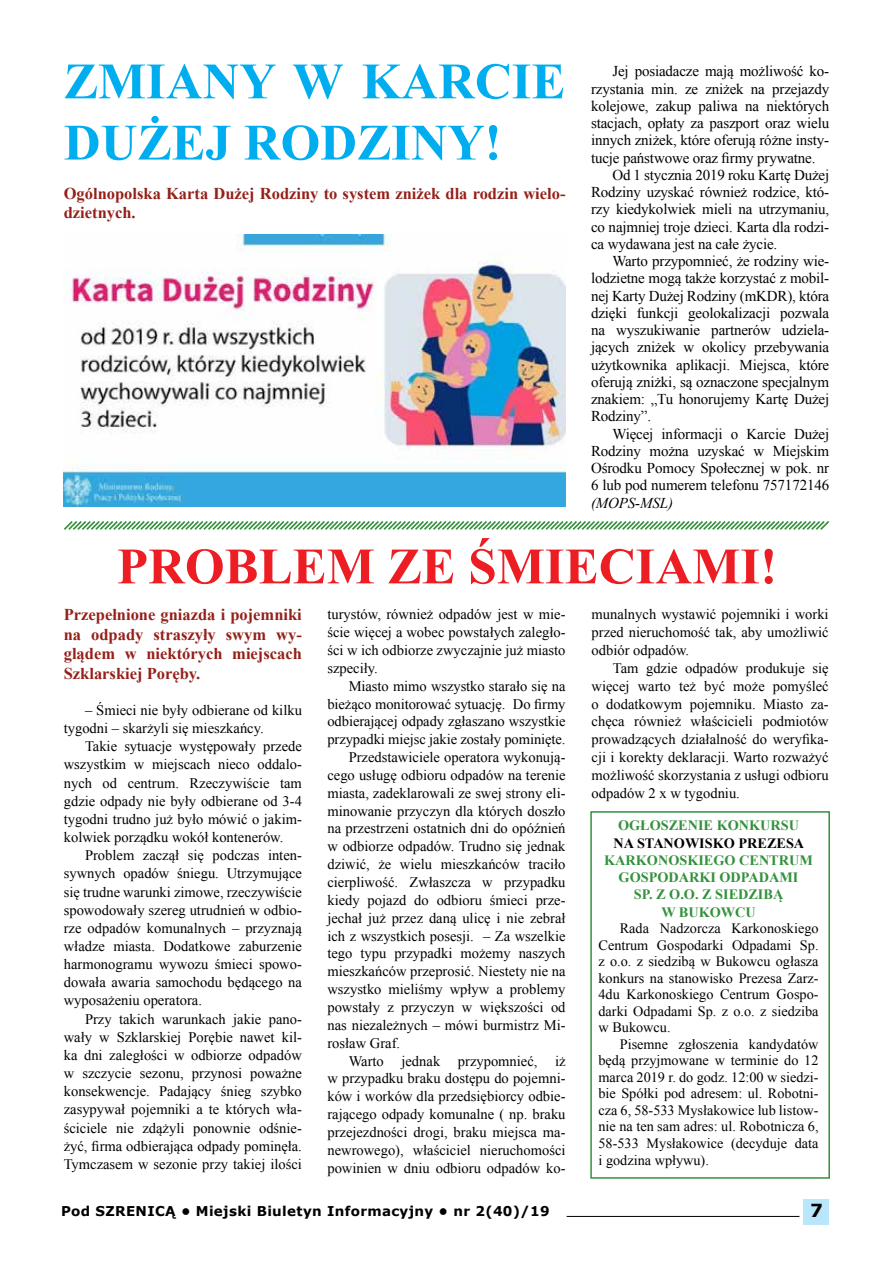
<style>
.page{position:relative;width:893px;height:1263px;background:#fff}
.page>*{position:absolute;margin:0;border:0;box-sizing:border-box;transform-origin:0 0}
.t1{font:700 51px/61.2px "Times New Roman";color:#00aeef}
.t2{font:700 51px "Times New Roman";color:#ed1d24}
.t3{font:700 18px "Verdana";color:#000}
.t4{font:700 16.5px/19.5px "Times New Roman";color:#951f19}
.t5{font:15px "Times New Roman";letter-spacing:-.01em;color:#000}
.t6{font:italic 15px "Times New Roman";letter-spacing:-.01em;color:#000}
.t7{font:14.55px/18.1px "Times New Roman";color:#000;text-align:justify}
.t8{font:14.25px/16.6px "Times New Roman";color:#000;text-align:justify}
.t9{font:700 14.25px/17.2px "Times New Roman";color:#33913c}
.t10{font:700 14.25px "Times New Roman";color:#000}
.t11{font:700 13.5px "Verdana";letter-spacing:.025em;color:#000}
</style>
<div class="page">
<div style="left:804px;top:1199px;width:25px;height:26px;background:#b9e6fa"></div>
<hr style="left:567px;top:1216px;width:232px;height:1px;background:#000">
<img style="left:64px;top:235px;width:502px;height:271px">
<svg style="left:64px;top:521px;width:765px;height:9px"></svg>
<div style="left:590px;top:811px;width:240px;height:368px;border:2px solid #33913c"></div>
<h1 class="t1" style="left:64px;top:49px;width:475px">ZMIANY W KARCIE<br>DUŻE</h1>
<p class="t5" style="left:612px;top:61px;width:218px">Jej posiadacze mają możliwość ko-</p>
<p class="t5" style="left:591px;top:78px;width:240px">rzystania min. ze zniżek na przejazdy</p>
<p class="t5" style="left:591px;top:96px;width:240px">kolejowe, zakup paliwa na niektórych</p>
<p class="t5" style="left:591px;top:113px;width:240px">stacjach, opłaty za paszport oraz wielu</p>
<p class="t5" style="left:591px;top:130px;width:240px">innych zniżek, które oferują różne insty-</p>
<p class="t5" style="left:591px;top:147px;width:226px">tucje państwowe oraz firmy prywatne.</p>
<p class="t5" style="left:612px;top:165px;width:218px">Od 1 stycznia 2019 roku Kartę Dużej</p>
<p class="t5" style="left:591px;top:182px;width:240px">Rodziny uzyskać również rodzice, któ-</p>
<p class="t5" style="left:591px;top:199px;width:240px">rzy kiedykolwiek mieli na utrzymaniu,</p>
<p class="t5" style="left:591px;top:216px;width:240px">co najmniej troje dzieci. Karta dla rodzi-</p>
<p class="t5" style="left:591px;top:234px;width:188px">ca wydawana jest na całe życie.</p>
<p class="t5" style="left:612px;top:251px;width:218px">Warto przypomnieć, że rodziny wie-</p>
<p class="t5" style="left:591px;top:268px;width:240px">lodzietne mogą także korzystać z mobil-</p>
<p class="t5" style="left:591px;top:285px;width:240px">nej Karty Dużej Rodziny (mKDR), która</p>
<p class="t5" style="left:591px;top:303px;width:240px">dzięki funkcji geolokalizacji pozwala</p>
<p class="t5" style="left:591px;top:320px;width:240px">na wyszukiwanie partnerów udziela-</p>
<p class="t5" style="left:591px;top:337px;width:240px">jących zniżek w okolicy przebywania</p>
<p class="t5" style="left:591px;top:354px;width:240px">użytkownika aplikacji. Miejsca, które</p>
<p class="t5" style="left:591px;top:372px;width:240px">oferują zniżki, są oznaczone specjalnym</p>
<p class="t5" style="left:591px;top:389px;width:240px">znakiem: „Tu honorujemy Kartę Dużej</p>
<p class="t5" style="left:591px;top:406px;width:62px">Rodziny”.</p>
<p class="t5" style="left:612px;top:423px;width:218px">Więcej informacji o Karcie Dużej</p>
<p class="t5" style="left:591px;top:441px;width:240px">Rodziny można uzyskać w Miejskim</p>
<p class="t5" style="left:591px;top:458px;width:240px">Ośrodku Pomocy Społecznej w pok. nr</p>
<p class="t5" style="left:591px;top:475px;width:240px">6 lub pod numerem telefonu 757172146</p>
<p class="t6" style="left:591px;top:493px;width:83px">(MOPS-MSL)</p>
<h1 class="t2" style="left:117px;top:531px;width:662px">PROBLEM ZE ŚMIE CIAMI!</h1>
<p class="t7" style="left:327px;top:605px;width:240px">turystów, również odpadów jest w mie&shy;ście więcej a wobec powstałych zaległo&shy;ści w ich odbiorze zwyczajnie już miasto szpeciły.</p>
<p class="t7" style="left:349px;top:676px;width:218px">Miasto mimo wszystko starało się na</p>
<p class="t7" style="left:327px;top:694px;width:240px">bieżąco monitorować sytuację. Do firmy</p>
<p class="t7" style="left:327px;top:712px;width:240px">odbierającej odpady zgłaszano wszystkie</p>
<p class="t7" style="left:327px;top:730px;width:240px">przypadki miejsc jakie zostały pominięte.</p>
<p class="t7" style="left:349px;top:748px;width:218px">Przedstawiciele operatora wykonują-</p>
<p class="t7" style="left:327px;top:766px;width:240px">cego usługę odbioru odpadów na terenie</p>
<p class="t7" style="left:327px;top:784px;width:240px">miasta, zadeklarowali ze swej strony eli-</p>
<p class="t7" style="left:327px;top:801px;width:240px">minowanie przyczyn dla których doszło</p>
<p class="t7" style="left:327px;top:819px;width:240px">na przestrzeni ostatnich dni do opóźnień</p>
<p class="t7" style="left:327px;top:837px;width:240px">w odbiorze odpadów. Trudno się jednak</p>
<p class="t7" style="left:327px;top:855px;width:240px">dziwić, że wielu mieszkańców traciło</p>
<p class="t7" style="left:327px;top:873px;width:240px">cierpliwość. Zwłaszcza w przypadku</p>
<p class="t7" style="left:327px;top:891px;width:240px">kiedy pojazd do odbioru śmieci prze-</p>
<p class="t7" style="left:327px;top:908px;width:240px">jechał już przez daną ulicę i nie zebrał</p>
<p class="t7" style="left:327px;top:926px;width:240px">ich z wszystkich posesji. – Za wszelkie</p>
<p class="t7" style="left:327px;top:944px;width:240px">tego typu przypadki możemy naszych</p>
<p class="t7" style="left:327px;top:962px;width:240px">mieszkańców przeprosić. Niestety nie na</p>
<p class="t7" style="left:327px;top:980px;width:240px">wszystko mieliśmy wpływ a problemy</p>
<p class="t7" style="left:327px;top:998px;width:240px">powstały z przyczyn w większości od</p>
<p class="t7" style="left:327px;top:1016px;width:240px">nas niezależnych – mówi burmistrz Mi-</p>
<p class="t7" style="left:327px;top:1033px;width:74px">rosław Graf.</p>
<p class="t7" style="left:349px;top:1051px;width:218px">Warto jednak przypomnieć, iż</p>
<p class="t7" style="left:327px;top:1069px;width:240px">w przypadku braku dostępu do pojemni-</p>
<p class="t7" style="left:327px;top:1087px;width:240px">ków i worków dla przedsiębiorcy odbie-</p>
<p class="t7" style="left:327px;top:1105px;width:240px">rającego odpady komunalne ( np. braku</p>
<p class="t7" style="left:327px;top:1123px;width:240px">przejezdności drogi, braku miejsca ma-</p>
<p class="t7" style="left:327px;top:1141px;width:240px">newrowego), właściciel nieruchomości</p>
<p class="t7" style="left:327px;top:1158px;width:240px">powinien w dniu odbioru odpadów ko-</p>
<h1 class="t1" style="left:205px;top:111px;width:298px">J RODZINY!</h1>
<p class="t4" style="left:64px;top:183px;width:503px">Ogólnopolska Karta Dużej Rodziny to system zniżek dla rodzin wielo&shy;dzietnych.</p>
<p class="t4" style="left:64px;top:605px;width:240px;text-align:justify">Przepełnione gniazda i pojemniki na odpady straszyły swym wy&shy;glądem w niektórych miejscach Szklarskiej Poręby.</p>
<p class="t7" style="left:64px;top:701px;width:240px;text-indent:21px">– Śmieci nie były odbierane od kilku tygodni – skarżyli się mieszkańcy.</p>
<p class="t7" style="left:64px;top:737px;width:240px;text-indent:21px">Takie sytuacje występowały przede wszystkim w miejscach nieco oddalo&shy;nych od centrum. Rzeczywiście tam gdzie odpady nie były odbierane od 3-4 tygodni trudno już było mówić o jakim&shy;kolwiek porządku wokół kontenerów.</p>
<p class="t7" style="left:64px;top:846px;width:240px;text-indent:21px">Problem zaczął się podczas inten&shy;sywnych opadów śniegu. Utrzymujące się trudne warunki zimowe, rzeczywiście spowodowały szereg utrudnień w odbio&shy;rze odpadów komunalnych – przyznają władze miasta. Dodatkowe zaburzenie harmonogramu wywozu śmieci spowo&shy;dowała awaria samochodu będącego na wyposażeniu operatora.</p>
<p class="t7" style="left:64px;top:1009px;width:240px;text-indent:21px">Przy takich warunkach jakie pano&shy;wały w Szklarskiej Porębie nawet kil&shy;ka dni zaległości w odbiorze odpadów w szczycie sezonu, przynosi poważne konsekwencje. Padający śnieg szybko zasypywał pojemniki a te których wła&shy;ściciele nie zdążyli ponownie odśnie&shy;żyć, firma odbierająca odpady pominęła.<br>Tymczasem w sezonie przy takiej ilości</p>
<p class="t7" style="left:592px;top:605px;width:239px">munalnych wystawić pojemniki i worki przed nieruchomość tak, aby umożliwić odbiór odpadów.</p>
<p class="t7" style="left:592px;top:659px;width:239px;text-indent:21px">Tam gdzie odpadów produkuje się więcej warto też być może pomyśleć o dodatkowym pojemniku. Miasto za&shy;chęca również właścicieli podmiotów prowadzących działalność do weryfika&shy;cji i korekty deklaracji. Warto rozważyć możliwość skorzystania z usługi odbioru odpadów 2 x w tygodniu.</p>
<p class="t9" style="left:618px;top:817px;width:182px">OGŁOSZENIE KONKURSU</p>
<p class="t10" style="left:614px;top:833px;width:192px">NA STANOWISKO PREZESA</p>
<p class="t9" style="left:619px;top:851px;width:196px;text-indent:-14px">KARKONOSKIE GO CENTRUM<br>GOSPODARKI ODPADA</p>
<p class="t9" style="left:779px;top:868px;width:20px">MI</p>
<p class="t9" style="left:634px;top:886px;width:151px">SP. Z O.O. Z SIEDZIBĄ</p>
<p class="t9" style="left:661px;top:903px;width:95px">W BUKOWCU</p>
<p class="t8" style="left:598px;top:920px;width:222px;text-indent:21px">Rada Nadzorcza Karkonoskiego Centrum Gospodarki Odpadami Sp. z o.o. z siedzibą w Bukowcu ogłasza konkurs na stanowisko Prezesa Zarz-4du Karkonoskiego Centrum Gospo&shy;darki Odpadami Sp. z o.o. z siedziba w Bukowcu.</p>
<p class="t8" style="left:598px;top:1035px;width:222px;text-indent:21px">Pisemne zgłoszenia kandydatów będą przyjmowane w terminie do 12 marca 2019 r. do godz. 12:00 w siedzi&shy;bie Spółki pod adresem: ul. Robotni&shy;cza 6, 58-533 Mysłakowice lub listow&shy;nie na ten sam adres: ul. Robotnicza 6, 58-533 Mysłakowice (decyduje data i godzina wpływu).</p>
<p class="t11" style="left:61px;top:1201px;width:490px">Pod SZRENICĄ • Miejski Biuletyn Informacyjny • nr 2(40)/19</p>
<p class="t3" style="left:810px;top:1198px;width:14px">7</p>
</div>
